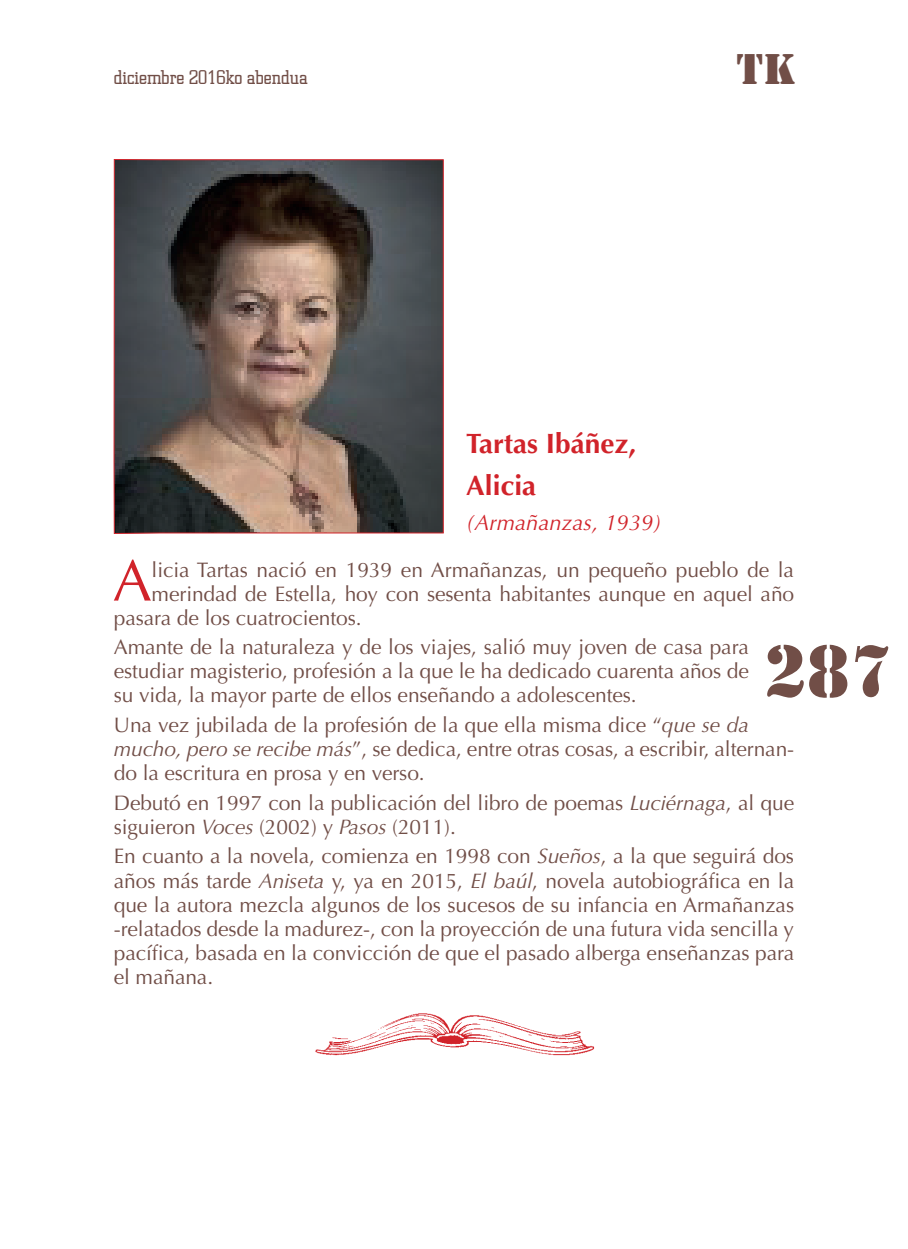
<style>
.page{position:relative;width:908px;height:1249px;background:#fff}
.page>*{position:absolute;margin:0;border:0;box-sizing:border-box;transform-origin:0 0}
.t1{font:68px "Stencil";color:#714e47}
.PARRAFO_PRIMERO{font:58.8px "Optima";color:#d1232a}
.t2{font:40px "Stencil";color:#714e47}
.AUTOR{font:700 28px "Optima";color:#d1232a}
.FECHA_DE_NACIMIENTO{font:italic 22px "Optima";color:#d1232a}
.CUERPO_LIBRO{font:21px/24px "Optima";letter-spacing:-.005em;color:#714e47;text-align:justify}
.PARRAFO_PRIMERO-2{font:21px "Optima";letter-spacing:-.005em;color:#714e47}
.t3{font:300 20px "Square Slabserif 711 BT";color:#714e47}
.s1{font-style:italic}
</style>
<div class="page">
<svg style="left:114px;top:159px;width:330px;height:375px;background:#66514d"></svg>
<img style="left:315px;top:1013px;width:280px;height:43px">
<p class="t3" style="left:114px;top:64px;width:196px">diciembre 2016ko abendua</p>
<h3 class="t2" style="left:736px;top:43px;width:61px">TK</h3>
<p class="AUTOR" style="left:466px;top:427px;width:171px">Tartas Ibáñez,</p>
<p class="AUTOR" style="left:466px;top:469px;width:72px">Alicia</p>
<p class="FECHA_DE_NACIMIENTO" style="left:466px;top:510px;width:197px">(Armañanzas, 1939)</p>
<p class="PARRAFO_PRIMERO" style="left:113px;top:546px;width:41px">A</p>
<p class="PARRAFO_PRIMERO-2" style="left:152px;top:557px;width:644px">licia Tartas nació en 1939 en Armañanzas, un pequeño pueblo de la</p>
<p class="PARRAFO_PRIMERO-2" style="left:152px;top:581px;width:644px">merindad de Estella, hoy con sesenta habitantes aunque en aquel año</p>
<p class="PARRAFO_PRIMERO-2" style="left:114px;top:605px;width:249px">pasara de los cuatrocientos.</p>
<p class="CUERPO_LIBRO" style="left:114px;top:635px;width:637px">Amante de la naturaleza y de los viajes, salió muy joven de casa para estudiar magisterio, profesión a la que le ha dedicado cuarenta años de su vida, la mayor parte de ellos enseñando a adolescentes.</p>
<p class="CUERPO_LIBRO" style="left:114px;top:713px;width:682px;text-align:left">Una vez jubilada de la profesión de la que ella misma dice “<span class="s1">que se da mucho, pero se recibe más</span>”, se dedica, entre otras cosas, a escribir, alternan&shy;do la escritura en prosa y en verso.</p>
<p class="CUERPO_LIBRO" style="left:114px;top:790px;width:682px">Debutó en 1997 con la publicación del libro de poemas <span class="s1">Luciérnaga</span>, al que siguieron <span class="s1">Voces</span> (2002) y <span class="s1">Pasos</span> (2011).</p>
<p class="CUERPO_LIBRO" style="left:114px;top:844px;width:682px">En cuanto a la novela, comienza en 1998 con <span class="s1">Sueños</span>, a la que seguirá dos años más tarde <span class="s1">Aniseta</span> y, ya en 2015, <span class="s1">El baúl</span>, novela autobiográfica en la que la autora mezcla algunos de los sucesos de su infancia en Armañanzas -relatados desde la madurez-, con la proyección de una futura vida sencilla y pacífica, basada en la convicción de que el pasado alberga enseñanzas para el mañana.</p>
<h1 class="t1" style="left:764px;top:627px;width:130px">287</h1>
</div>
